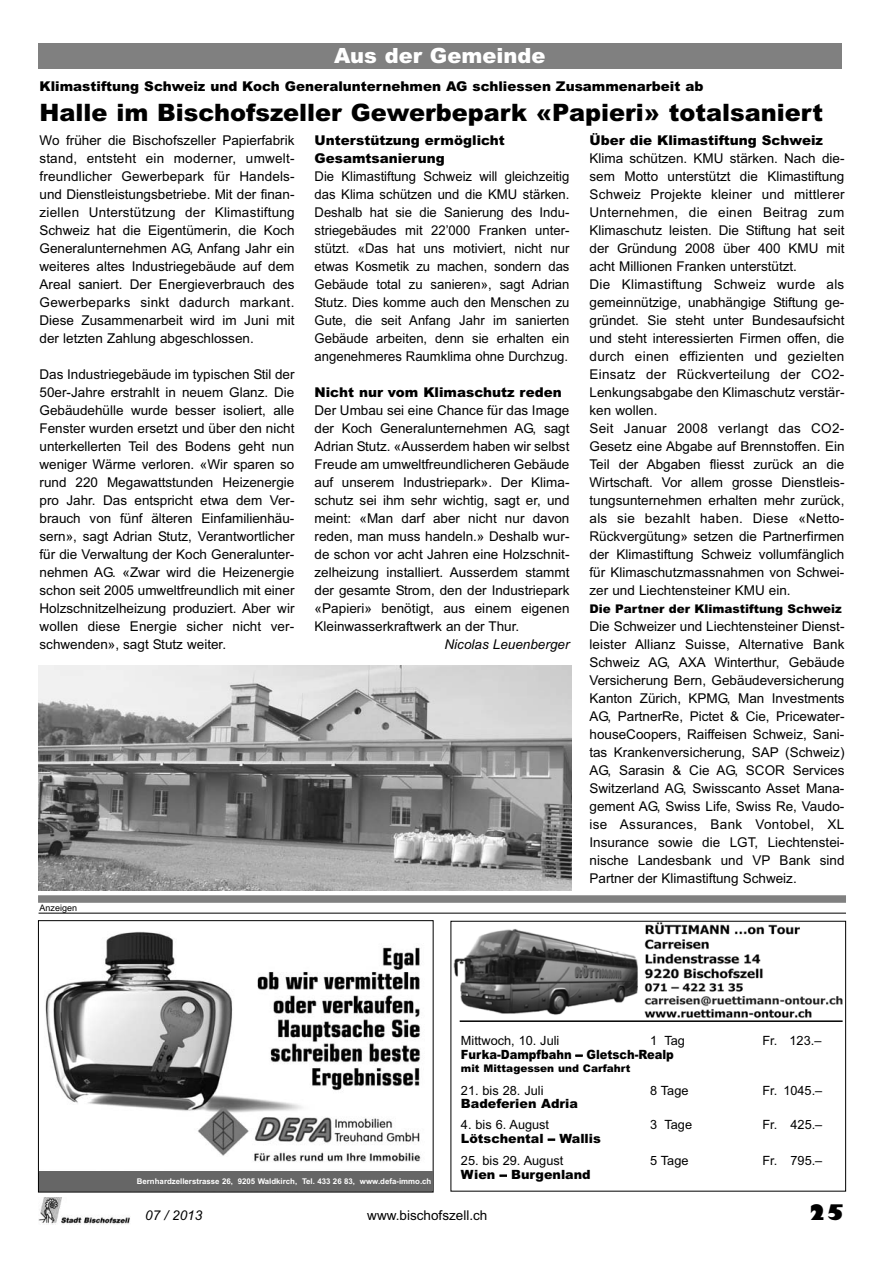
<style>
.page{position:relative;width:893px;height:1263px;background:#fff}
.page>*{position:absolute;margin:0;border:0;box-sizing:border-box;transform-origin:0 0}
.t1{font:900 24px "Arial";color:#000}
.t2{font:900 21px "Arial";color:#fff}
.t3{font:800 21px "Gill Sans";color:#000}
.t4{font:13.5px/18px "Arial";color:#000;text-align:justify}
.t5{font:900 13.5px/18px "Arial";color:#000}
.t6{font:italic 13.5px "Arial";color:#000}
.t7{font:12.75px "Arial";color:#000}
.t8{font:900 12.75px "Arial";color:#000}
.t9{font:900 12.75px "Arial";color:#000;scale:.9 1}
.t10{font:900 12px "Arial";color:#000}
.t11{font:900 10.5px "Arial";color:#000}
.t12{font:9px "Arial";color:#000}
.t13{font:700 7.8px "Arial";color:#fff}
.s1{color:#fff}
</style>
<div class="page">
<img style="left:38px;top:1197px;width:92px;height:27px">
<div style="left:38px;top:43px;width:803px;height:26px;background:#808080"></div>
<hr style="left:39px;top:913px;width:807px;height:1px;background:#000">
<div style="left:38px;top:895px;width:808px;height:8px;background:#808080"></div>
<img style="left:45px;top:931px;width:376px;height:231px">
<div style="left:38px;top:920px;width:395px;height:272px;border:1px solid #000"></div>
<div style="left:39px;top:1171px;width:393px;height:20px;background:#666"></div>
<img style="left:453px;top:923px;width:390px;height:99px">
<hr style="left:460px;top:1020px;width:383px;height:2px;background:#000">
<img style="left:38px;top:665px;width:533px;height:226px">
<h2 class="t2" style="left:334px;top:40px;width:213px">Aus der Gemeinde</h2>
<p class="t5" style="left:40px;top:77px;width:665px">Klimastiftung Schweiz und Koch Generalunternehmen AG schliessen Zusammenarbeit ab</p>
<h1 class="t1" style="left:40px;top:95px;width:785px">Halle im Bischofszeller Gewerbepark «Papieri» totalsaniert</h1>
<p class="t4" style="left:40px;top:131px;width:257px">Wo früher die Bischofszeller Papierfabrik stand, entsteht ein moderner, umwelt&shy;freundlicher Gewerbepark für Handels&shy;und Dienstleistungsbetriebe. Mit der finan&shy;ziellen Unterstützung der Klimastiftung Schweiz hat die Eigentümerin, die Koch Generalunternehmen AG, Anfang Jahr ein weiteres altes Industriegebäude auf dem Areal saniert. Der Energieverbrauch des Gewerbeparks sinkt dadurch markant.<br>Diese Zusammenarbeit wird im Juni mit der letzten Zahlung abgeschlossen.</p>
<p class="t4" style="left:40px;top:365px;width:256px">Das Industriegebäude im typischen Stil der 50er-Jahre erstrahlt in neuem Glanz. Die Gebäudehülle wurde besser isoliert, alle Fenster wurden ersetzt und über den nicht unterkellerten Teil des Bodens geht nun weniger Wärme verloren. «Wir sparen so rund 220 Megawattstunden Heizenergie pro Jahr. Das entspricht etwa dem Ver&shy;brauch von fünf älteren Einfamilienhäu&shy;sern», sagt Adrian Stutz, Verantwortlicher für die Verwaltung der Koch Generalunter&shy;nehmen AG. «Zwar wird die Heizenergie schon seit 2005 umweltfreundlich mit einer Holzschnitzelheizung produziert. Aber wir wollen diese Energie sicher nicht ver&shy;schwenden», sagt Stutz weiter.</p>
<p class="t5" style="left:589px;top:131px;width:235px">Über die Klimastiftung Schweiz</p>
<p class="t4" style="left:589px;top:149px;width:257px;text-align:left">Klima schützen. KMU stärken. Nach die&shy;sem Motto unterstützt die Klimastiftung Schweiz Projekte kleiner und mittlerer Unternehmen, die einen Beitrag zum Klimaschutz leisten. Die Stiftung hat seit der Gründung 2008 über 400 KMU mit acht Millionen Franken unterstützt.<br>Die Klimastiftung Schweiz wurde als gemeinnützige, unabhängige Stiftung ge&shy;gründet. Sie steht unter Bundesaufsicht und steht interessierten Firmen offen, die durch einen effizienten und gezielten Einsatz der Rückverteilung der CO2- Lenkungsabgabe den Klimaschutz verstär&shy;ken wollen.<br>Seit Januar 2008 verlangt das CO2- Gesetz eine Abgabe auf Brennstoffen. Ein Teil der Abgaben fliesst zurück an die Wirtschaft. Vor allem grosse Dienstleis&shy;tungsunternehmen erhalten mehr zurück, als sie bezahlt haben. Diese «Netto-Rückvergütung» setzen die Partnerfirmen der Klimastiftung Schweiz vollumfänglich für Klimaschutzmassnahmen von Schwei&shy;zer und Liechtensteiner KMU ein.</p>
<p class="t10" style="left:589px;top:600px;width:254px">Die Partner der Klimastiftung Schweiz</p>
<p class="t4" style="left:589px;top:617px;width:256px">Die Schweizer und Liechtensteiner Dienst&shy;leister Allianz Suisse, Alternative Bank Schweiz AG, AXA Winterthur, Gebäude Versicherung Bern, Gebäudeversicherung Kanton Zürich, KPMG, Man Investments AG, PartnerRe, Pictet &amp; Cie, Pricewater&shy;houseCoopers, Raiffeisen Schweiz, Sani&shy;tas Krankenversicherung, SAP (Schweiz)<br>AG, Sarasin &amp; Cie AG, SCOR Services Switzerland AG, Swisscanto Asset Mana&shy;gement AG, Swiss Life, Swiss Re, Vaudo&shy;ise Assurances, Bank Vontobel, XL Insurance sowie die LGT, Liechtenstei&shy;nische Landesbank und VP Bank sind Partner der Klimastiftung Schweiz.</p>
<p class="t5" style="left:315px;top:131px;width:192px">Unterstützung ermöglicht<br>Gesamtsanierung</p>
<p class="t4" style="left:315px;top:167px;width:256px">Die Klimastiftung Schweiz will gleichzeitig das Klima schützen und die KMU stärken.<br>Deshalb hat sie die Sanierung des Indu&shy;striegebäudes mit 22’000 Franken unter&shy;stützt. «Das hat uns motiviert, nicht nur etwas Kosmetik zu machen, sondern das Gebäude total zu sanieren», sagt Adrian Stutz. Dies komme auch den Menschen zu Gute, die seit Anfang Jahr im sanierten Gebäude arbeiten, denn sie erhalten ein angenehmeres Raumklima ohne Durchzug.</p>
<p class="t5" style="left:315px;top:383px;width:249px">Nicht nur vom Klimaschutz reden</p>
<p class="t4" style="left:315px;top:401px;width:257px">Der Umbau sei eine Chance für das Image der Koch Generalunternehmen AG, sagt Adrian Stutz. «Ausserdem haben wir selbst Freude am umweltfreundlicheren Gebäude auf unserem Industriepark». Der Klima&shy;schutz sei ihm sehr wichtig, sagt er, und meint: «Man darf aber nicht nur davon reden, man muss handeln.» Deshalb wur&shy;de schon vor acht Jahren eine Holzschnit&shy;zelheizung installiert. Ausserdem stammt der gesamte Strom, den der Industriepark «Papieri» benötigt, aus einem eigenen Kleinwasserkraftwerk an der Thur.</p>
<p class="t6" style="left:445px;top:635px;width:126px">Nicolas Leuenberger</p>
<p class="t12" style="left:40px;top:902px;width:39px">Anzeigen</p>
<p class="t13" style="left:137px;top:1176px;width:296px">Bernhardzellerstrasse 26, 9205 Waldkirch, Tel. 433 26 83, www.defa-immo.ch</p>
<p class="t7" style="left:461px;top:1033px;width:100px">Mittwoch, 10. Juli</p>
<p class="t7" style="left:650px;top:1033px;width:36px">1 Tag</p>
<p class="t7" style="left:762px;top:1033px;width:60px">Fr. <span class="s1">1</span>123.–</p>
<p class="t9" style="left:461px;top:1045px;width:238px">Furka-Dampfbahn – Gletsch-Realp</p>
<p class="t11" style="left:461px;top:1061px;width:171px">mit Mittagessen und Carfahrt</p>
<p class="t7" style="left:461px;top:1082px;width:84px">21. bis 28. Juli</p>
<p class="t7" style="left:650px;top:1082px;width:40px">8 Tage</p>
<p class="t7" style="left:762px;top:1082px;width:61px">Fr. 1045.–</p>
<p class="t8" style="left:461px;top:1095px;width:119px">Badeferien Adria</p>
<p class="t7" style="left:461px;top:1117px;width:90px">4. bis 6. August</p>
<p class="t7" style="left:650px;top:1117px;width:43px">3 Tage</p>
<p class="t7" style="left:762px;top:1117px;width:61px">Fr. <span class="s1">1</span>425.–</p>
<p class="t8" style="left:461px;top:1129px;width:141px">Lötschental – Wallis</p>
<p class="t7" style="left:461px;top:1153px;width:104px">25. bis 29. August</p>
<p class="t7" style="left:650px;top:1153px;width:40px">5 Tage</p>
<p class="t7" style="left:762px;top:1153px;width:61px">Fr. <span class="s1">1</span>795.–</p>
<p class="t8" style="left:461px;top:1165px;width:131px">Wien – Burgenland</p>
<p class="t6" style="left:145px;top:1206px;width:59px">07 / 2013</p>
<p class="t4" style="left:367px;top:1206px;width:122px">www.bischofszell.ch</p>
<h2 class="t3" style="left:809px;top:1199px;width:37px">25</h2>
</div>
